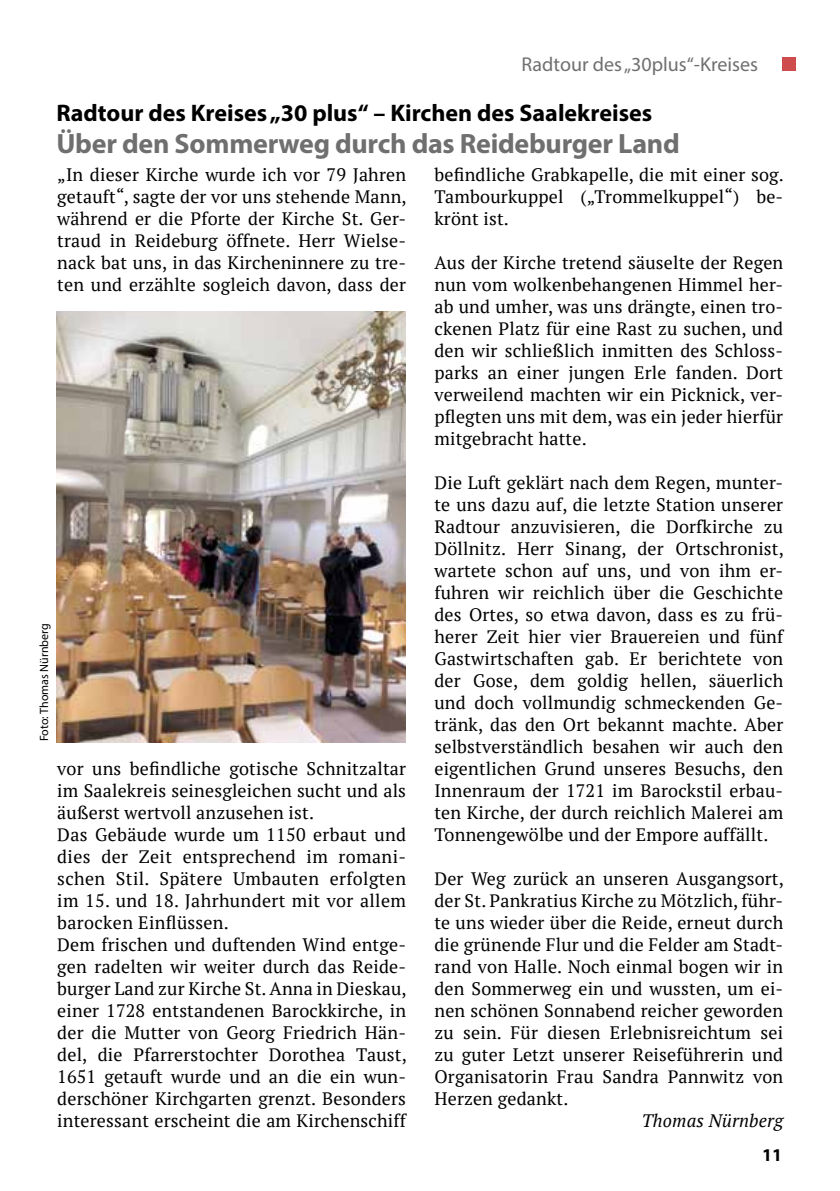
<style>
.page{position:relative;width:840px;height:1191px;background:#fff}
.page>*{position:absolute;margin:0;border:0;box-sizing:border-box;transform-origin:0 0}
.t1{font:700 28px "Myriad Pro";letter-spacing:-.01em;color:#706f6f}
.t2{font:700 24px "Myriad Pro";color:#000}
.t3{font:20px "Myriad Pro";color:#706f6f}
.t4{font:18px/22px "PT Serif";letter-spacing:.01em;color:#000;text-align:justify}
.t5{font:italic 18px "PT Serif";letter-spacing:.01em;color:#000}
.t6{font:700 18px "Myriad Pro";color:#000}
.t7{font:12px "Myriad Pro";color:#000}
</style>
<div class="page">
<div style="left:781px;top:57px;width:14px;height:14px;background:#ce4c4e"></div>
<img style="left:57px;top:312px;width:348px;height:431px">
<p class="t3" style="left:521px;top:52px;width:238px">Radtour des „30plus“-Kreises</p>
<h2 class="t2" style="left:56px;top:97px;width:597px">Radtour des Kreises „30 plus“ – Kirchen des Saalekreises</h2>
<h1 class="t1" style="left:56px;top:125px;width:624px">Über den Sommerweg durch das Reideburger Land</h1>
<p class="t4" style="left:57px;top:163px;width:351px">„In dieser Kirche wurde ich vor 79 Jahren getauft“, sagte der vor uns stehende Mann, während er die Pforte der Kirche St. Ger&shy;traud in Reideburg öffnete. Herr Wielse&shy;nack bat uns, in das Kircheninnere zu tre&shy;ten und erzählte sogleich davon, dass der</p>
<p class="t4" style="left:434px;top:163px;width:351px">befindliche Grabkapelle, die mit einer sog.<br>Tambourkuppel („Trommelkuppel“) be&shy;krönt ist.</p>
<p class="t4" style="left:434px;top:251px;width:350px">Aus der Kirche tretend säuselte der Regen nun vom wolkenbehangenen Himmel her&shy;ab und umher, was uns drängte, einen tro&shy;ckenen Platz für eine Rast zu suchen, und den wir schließlich inmitten des Schloss&shy;parks an einer jungen Erle fanden. Dort verweilend machten wir ein Picknick, ver&shy;pflegten uns mit dem, was ein jeder hierfür mitgebracht hatte.</p>
<p class="t4" style="left:434px;top:471px;width:351px">Die Luft geklärt nach dem Regen, munter&shy;te uns dazu auf, die letzte Station unserer Radtour anzuvisieren, die Dorfkirche zu Döllnitz. Herr Sinang, der Ortschronist, wartete schon auf uns, und von ihm er&shy;fuhren wir reichlich über die Geschichte des Ortes, so etwa davon, dass es zu frü&shy;herer Zeit hier vier Brauereien und fünf Gastwirtschaften gab. Er berichtete von der Gose, dem goldig hellen, säuerlich und doch vollmundig schmeckenden Ge&shy;tränk, das den Ort bekannt machte. Aber selbstverständlich besahen wir auch den eigentlichen Grund unseres Besuchs, den Innenraum der 1721 im Barockstil erbau&shy;ten Kirche, der durch reichlich Malerei am Tonnengewölbe und der Empore auffällt.</p>
<p class="t4" style="left:434px;top:867px;width:351px">Der Weg zurück an unseren Ausgangsort, der St. Pankratius Kirche zu Mötzlich, führ&shy;te uns wieder über die Reide, erneut durch die grünende Flur und die Felder am Stadt&shy;rand von Halle. Noch einmal bogen wir in den Sommerweg ein und wussten, um ei&shy;nen schönen Sonnabend reicher geworden zu sein. Für diesen Erlebnisreichtum sei zu guter Letzt unserer Reiseführerin und Organisatorin Frau Sandra Pannwitz von Herzen gedankt.</p>
<p class="t5" style="left:641px;top:1108px;width:143px">Thomas Nürnberg</p>
<p class="t6" style="left:761px;top:1143px;width:21px">11</p>
<p class="t7" style="left:37px;top:741px;width:119px;rotate:-90deg">Foto: Thomas Nürnberg</p>
<p class="t4" style="left:57px;top:757px;width:351px;text-align:left">vor uns befindliche gotische Schnitzaltar im Saalekreis seinesgleichen sucht und als äußerst wertvoll anzusehen ist.<br>Das Gebäude wurde um 1150 erbaut und dies der Zeit entsprechend im romani&shy;schen Stil. Spätere Umbauten erfolgten im 15. und 18. Jahrhundert mit vor allem barocken Einflüssen.<br>Dem frischen und duftenden Wind entge&shy;gen radelten wir weiter durch das Reide&shy;burger Land zur Kirche St. Anna in Dieskau, einer 1728 entstandenen Barockkirche, in der die Mutter von Georg Friedrich Hän&shy;del, die Pfarrerstochter Dorothea Taust, 1651 getauft wurde und an die ein wun&shy;derschöner Kirchgarten grenzt. Besonders interessant erscheint die am Kirchenschiff</p>
</div>
